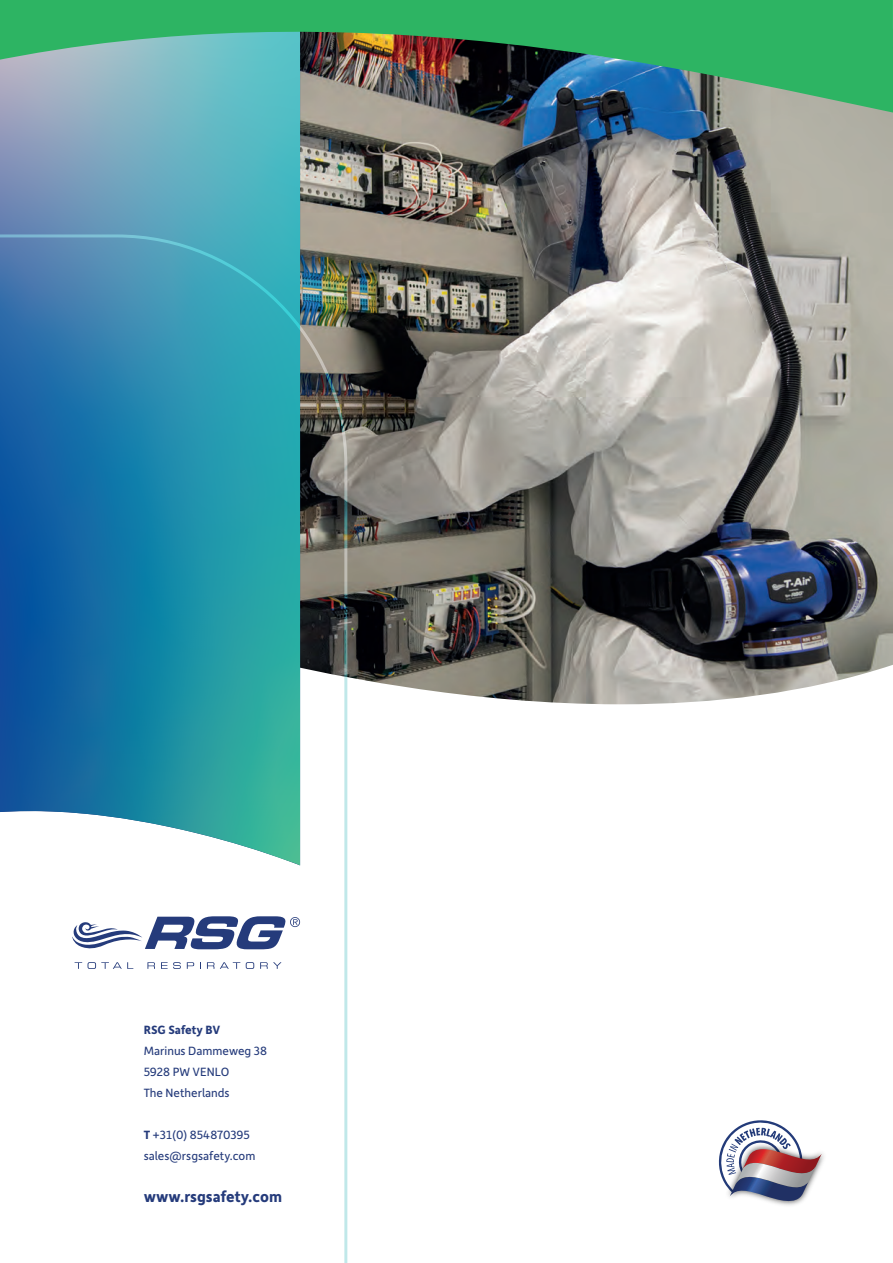
<style>
.page{position:relative;width:893px;height:1263px;background:#fff}
.page>*{position:absolute;margin:0;border:0;box-sizing:border-box;transform-origin:0 0}
.t1{font:700 16.5px "Depot New";color:#253b7b}
.t2{font:12.75px/21px "Depot New";color:#253b7b}
.t3{font:700 12.75px "Depot New";color:#253b7b}
.s1{font-weight:700}
</style>
<div class="page">
<img style="left:300px;top:113px;width:593px;height:591px">
<svg style="left:0;top:113px;width:300px;height:120px;background:#69a8be"></svg>
<img style="left:0;top:0;width:893px;height:113px">
<svg style="left:0;top:233px;width:349px;height:1030px"></svg>
<svg style="left:75px;top:962px;width:7px;height:7px"></svg>
<svg style="left:88px;top:962px;width:45px;height:7px"></svg>
<svg style="left:147px;top:962px;width:8px;height:7px"></svg>
<svg style="left:161px;top:962px;width:20px;height:7px"></svg>
<svg style="left:187px;top:962px;width:7px;height:7px"></svg>
<svg style="left:207px;top:962px;width:7px;height:7px"></svg>
<svg style="left:220px;top:962px;width:20px;height:7px"></svg>
<svg style="left:246px;top:962px;width:8px;height:7px"></svg>
<svg style="left:260px;top:962px;width:22px;height:7px"></svg>
<svg style="left:72px;top:916px;width:228px;height:33px"></svg>
<svg style="left:718px;top:1120px;width:104px;height:86px"></svg>
<p class="t3" style="left:144px;top:1021px;width:78px">RSG Safety BV</p>
<p class="t2" style="left:144px;top:1039px;width:125px">Marinus Dammeweg 38<br>5928 PW VENLO<br>The Netherlands</p>
<p class="t2" style="left:144px;top:1123px;width:113px"><span class="s1">T</span> +31(0) 854870395 sales@rsgsafety.com</p>
<p class="t1" style="left:144px;top:1185px;width:140px">www.rsgsafety.com</p>
</div>
